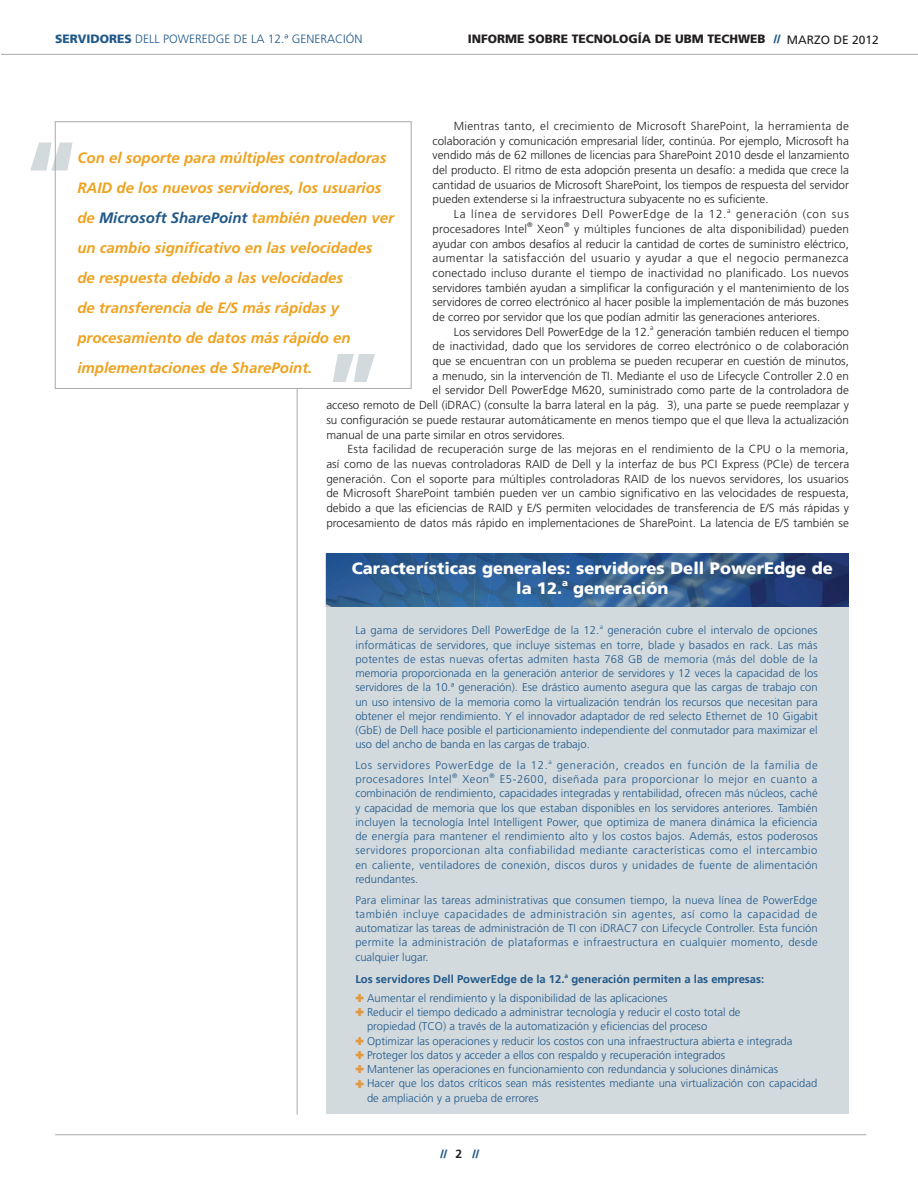
<style>
.page{position:relative;width:918px;height:1188px;background:#fff}
.page>*{position:absolute;margin:0;border:0;box-sizing:border-box;transform-origin:0 0}
.t1{font:900 16.5px/19.8px "Frutiger";color:#fff}
.t2{font:italic 700 15px/30px "Frutiger";color:#eea21f}
.t3{font:900 12px "Frutiger";color:#231f20}
.t4{font:300 12px "Frutiger";color:#205888}
.t5{font:900 12px "Frutiger";color:#205888}
.t6{font:300 11.7px "Frutiger";color:#231f20}
.t7{font:300 11.7px "Frutiger";letter-spacing:.02em;color:#231f20}
.t8{font:300 11.7px "Frutiger";letter-spacing:.025em;color:#231f20}
.t9{font:300 11.7px "Frutiger";letter-spacing:.035em;color:#231f20}
.t10{font:300 11.7px "Frutiger";letter-spacing:.055em;color:#231f20}
.t11{font:300 11.25px/14.2px "Frutiger";color:#205888;text-align:justify}
.t12{font:300 11.25px "Frutiger";letter-spacing:.05em;color:#205888}
.t13{font:700 11.25px "Frutiger";color:#205888}
.t14{font:300 11.25px "Frutiger";letter-spacing:.045em;color:#205888}
.t15{font:900 9.6px "Frutiger";color:#fff}
.t16{font:300 6.75px "Frutiger";color:#231f20}
.t17{font:300 6.6px "Frutiger";color:#205888}
.t18{font:700 6.6px "Frutiger";color:#205888}
.s1{font-weight:900}
.s2{color:#205888}
.s3{font-weight:400}
.s4{font-weight:700}
.s5{color:#e09a44}
.s6{font-weight:700;color:#231f20}
</style>
<div class="page">
<hr style="left:55px;top:1134px;width:811px;height:1px;background:#a8a9ad">
<hr style="left:1px;top:54px;width:917px;height:1px;background:#a8a9ad">
<div style="left:326px;top:553px;width:523px;height:561px;background:#d3dade"></div>
<svg style="left:30px;top:143px;width:43px;height:28px"></svg>
<svg style="left:333px;top:354px;width:42px;height:28px"></svg>
<svg style="left:326px;top:553px;width:523px;height:54px"></svg>
<hr style="left:297px;top:389px;width:1px;height:726px;background:#a8a9ad">
<img style="left:326px;top:554px;width:522px;height:52px">
<div style="left:55px;top:122px;width:356px;height:267px;border:1px solid #a8a9ad"></div>
<p class="t4" style="left:55px;top:32px;width:309px"><span class="s1">SERVIDORES</span> DELL POWEREDGE DE LA 12.ª GENERACIÓN</p>
<p class="t3" style="left:468px;top:31px;width:413px">INFORME SOBRE TECNOLOGÍA DE UBM TECHWEB <span class="s2">//</span> <span class="s3">MARZO DE 2012</span></p>
<p class="t8" style="left:454px;top:119px;width:397px">Mientras tanto, el crecimiento de Microsoft SharePoint, la herramienta de</p>
<p class="t6" style="left:433px;top:134px;width:418px">colaboración y comunicación empresarial líder, continúa. Por ejemplo, Microsoft ha</p>
<p class="t6" style="left:433px;top:149px;width:418px">vendido más de 62 millones de licencias para SharePoint 2010 desde el lanzamiento</p>
<p class="t6" style="left:433px;top:163px;width:418px">del producto. El ritmo de esta adopción presenta un desafío: a medida que crece la</p>
<p class="t6" style="left:433px;top:178px;width:418px">cantidad de usuarios de Microsoft SharePoint, los tiempos de respuesta del servidor</p>
<p class="t6" style="left:433px;top:193px;width:338px">pueden extenderse si la infraestructura subyacente no es suficiente.</p>
<p class="t10" style="left:454px;top:207px;width:274px">La línea de servidores Dell PowerEdge de la 12.</p>
<p class="t16" style="left:727px;top:206px;width:5px">a</p>
<p class="t10" style="left:736px;top:207px;width:114px">generación (con sus</p>
<p class="t6" style="left:433px;top:222px;width:96px">procesadores Intel</p>
<p class="t16" style="left:527px;top:221px;width:7px">®</p>
<p class="t6" style="left:537px;top:222px;width:28px">Xeon</p>
<p class="t16" style="left:564px;top:221px;width:7px">®</p>
<p class="t6" style="left:574px;top:222px;width:276px">y múltiples funciones de alta disponibilidad) pueden</p>
<p class="t6" style="left:433px;top:237px;width:418px">ayudar con ambos desafíos al reducir la cantidad de cortes de suministro eléctrico,</p>
<p class="t9" style="left:433px;top:252px;width:418px">aumentar la satisfacción del usuario y ayudar a que el negocio permanezca</p>
<p class="t7" style="left:433px;top:266px;width:418px">conectado incluso durante el tiempo de inactividad no planificado. Los nuevos</p>
<p class="t6" style="left:433px;top:281px;width:418px">servidores también ayudan a simplificar la configuración y el mantenimiento de los</p>
<p class="t6" style="left:433px;top:296px;width:417px">servidores de correo electrónico al hacer posible la implementación de más buzones</p>
<p class="t6" style="left:433px;top:310px;width:389px">de correo por servidor que los que podían admitir las generaciones anteriores.</p>
<p class="t6" style="left:454px;top:325px;width:198px">Los servidores Dell PowerEdge de la 12.</p>
<p class="t16" style="left:650px;top:324px;width:5px">a</p>
<p class="t6" style="left:657px;top:325px;width:194px">generación también reducen el tiempo</p>
<p class="t6" style="left:433px;top:340px;width:418px">de inactividad, dado que los servidores de correo electrónico o de colaboración</p>
<p class="t6" style="left:433px;top:354px;width:418px">que se encuentran con un problema se pueden recuperar en cuestión de minutos,</p>
<p class="t6" style="left:433px;top:369px;width:418px">a menudo, sin la intervención de TI. Mediante el uso de Lifecycle Controller 2.0 en</p>
<p class="t6" style="left:433px;top:384px;width:418px">el servidor Dell PowerEdge M620, suministrado como parte de la controladora de</p>
<p class="t6" style="left:326px;top:399px;width:524px">acceso remoto de Dell (iDRAC) (consulte la barra lateral en la pág. 3), una parte se puede reemplazar y</p>
<p class="t6" style="left:326px;top:413px;width:524px">su configuración se puede restaurar automáticamente en menos tiempo que el que lleva la actualización</p>
<p class="t6" style="left:326px;top:428px;width:240px">manual de una parte similar en otros servidores.</p>
<p class="t6" style="left:348px;top:443px;width:503px">Esta facilidad de recuperación surge de las mejoras en el rendimiento de la CPU o la memoria,</p>
<p class="t6" style="left:326px;top:457px;width:524px">así como de las nuevas controladoras RAID de Dell y la interfaz de bus PCI Express (PCIe) de tercera</p>
<p class="t6" style="left:326px;top:472px;width:524px">generación. Con el soporte para múltiples controladoras RAID de los nuevos servidores, los usuarios</p>
<p class="t6" style="left:326px;top:487px;width:524px">de Microsoft SharePoint también pueden ver un cambio significativo en las velocidades de respuesta,</p>
<p class="t6" style="left:326px;top:501px;width:524px">debido a que las eficiencias de RAID y E/S permiten velocidades de transferencia de E/S más rápidas y</p>
<p class="t6" style="left:326px;top:516px;width:524px">procesamiento de datos más rápido en implementaciones de SharePoint. La latencia de E/S también se</p>
<p class="t2" style="left:77px;top:143px;width:318px">Con el soporte para múltiples controladoras RAID de los nuevos servidores, los usuarios de <span class="s2">Microsoft SharePoint</span> también pueden ver un cambio significativo en las velocidades<br>de respuesta debido a las velocidades<br>de transferencia de E/S más rápidas y procesamiento de datos más rápido en implementaciones de SharePoint.</p>
<h1 class="t1" style="left:516px;top:559px;width:318px;text-indent:-164px">Características generales: servidores Dell PowerEdge de la 12.</h1>
<p class="t15" style="left:562px;top:577px;width:7px">a</p>
<h1 class="t1" style="left:573px;top:579px;width:97px">generación</h1>
<p class="t11" style="left:355px;top:623px;width:246px">La gama de servidores Dell PowerEdge de la 12.</p>
<p class="t17" style="left:600px;top:623px;width:5px">a</p>
<p class="t11" style="left:355px;top:623px;width:464px;text-indent:252px">generación cubre el intervalo de opciones informáticas de servidores, que incluye sistemas en torre, blade y basados en rack. Las más potentes de estas nuevas ofertas admiten hasta 768 GB de memoria (más del doble de la memoria proporcionada en la generación anterior de servidores y 12 veces la capacidad de los servidores de la 10.ª generación). Ese drástico aumento asegura que las cargas de trabajo con un uso intensivo de la memoria como la virtualización tendrán los recursos que necesitan para obtener el mejor rendimiento. Y el innovador adaptador de red selecto Ethernet de 10 Gigabit (GbE) de Dell hace posible el particionamiento independiente del conmutador para maximizar el uso del ancho de banda en las cargas de trabajo.</p>
<p class="t12" style="left:355px;top:759px;width:194px">Los servidores PowerEdge de la 12.</p>
<p class="t17" style="left:548px;top:758px;width:5px">a</p>
<p class="t12" style="left:557px;top:759px;width:262px">generación, creados en función de la familia de</p>
<p class="t14" style="left:355px;top:773px;width:98px">procesadores Intel</p>
<p class="t17" style="left:452px;top:772px;width:7px">®</p>
<p class="t11" style="left:463px;top:772px;width:28px">Xeon</p>
<p class="t17" style="left:490px;top:772px;width:7px">®</p>
<p class="t11" style="left:355px;top:772px;width:464px;text-indent:144px">E5-2600, diseñada para proporcionar lo mejor en cuanto a combinación de rendimiento, capacidades integradas y rentabilidad, ofrecen más núcleos, caché y capacidad de memoria que los que estaban disponibles en los servidores anteriores. También incluyen la tecnología Intel Intelligent Power, que optimiza de manera dinámica la eficiencia de energía para mantener el rendimiento alto y los costos bajos. Además, estos poderosos servidores proporcionan alta confiabilidad mediante características como el intercambio en caliente, ventiladores de conexión, discos duros y unidades de fuente de alimentación redundantes.</p>
<p class="t11" style="left:355px;top:893px;width:464px">Para eliminar las tareas administrativas que consumen tiempo, la nueva línea de PowerEdge también incluye capacidades de administración sin agentes, así como la capacidad de automatizar las tareas de administración de TI con iDRAC7 con Lifecycle Controller. Esta función permite la administración de plataformas e infraestructura en cualquier momento, desde cualquier lugar.</p>
<p class="t13" style="left:355px;top:973px;width:211px">Los servidores Dell PowerEdge de la 12.</p>
<p class="t18" style="left:565px;top:972px;width:5px">a</p>
<p class="t11" style="left:355px;top:970px;width:410px;line-height:18.5px;text-indent:216px"><span class="s4">generación permiten a las empresas: </span><span class="s5">✚</span> Aumentar el rendimiento y la disponibilidad de las aplicaciones</p>
<p class="t11" style="left:355px;top:1005px;width:387px"><span class="s5">✚</span> Reducir el tiempo dedicado a administrar tecnología y reducir el costo total de</p>
<p class="t11" style="left:367px;top:1019px;width:342px">propiedad (TCO) a través de la automatización y eficiencias del proceso</p>
<p class="t11" style="left:355px;top:1034px;width:439px"><span class="s5">✚</span> Optimizar las operaciones y reducir los costos con una infraestructura abierta e integrada</p>
<p class="t11" style="left:355px;top:1048px;width:371px"><span class="s5">✚</span> Proteger los datos y acceder a ellos con respaldo y recuperación integrados</p>
<p class="t11" style="left:355px;top:1062px;width:424px"><span class="s5">✚</span> Mantener las operaciones en funcionamiento con redundancia y soluciones dinámicas</p>
<p class="t11" style="left:355px;top:1076px;width:464px"><span class="s5">✚</span> Hacer que los datos críticos sean más resistentes mediante una virtualización con capacidad</p>
<p class="t11" style="left:367px;top:1091px;width:173px">de ampliación y a prueba de errores</p>
<p class="t5" style="left:441px;top:1146px;width:40px">// <span class="s6">2</span> //</p>
</div>
